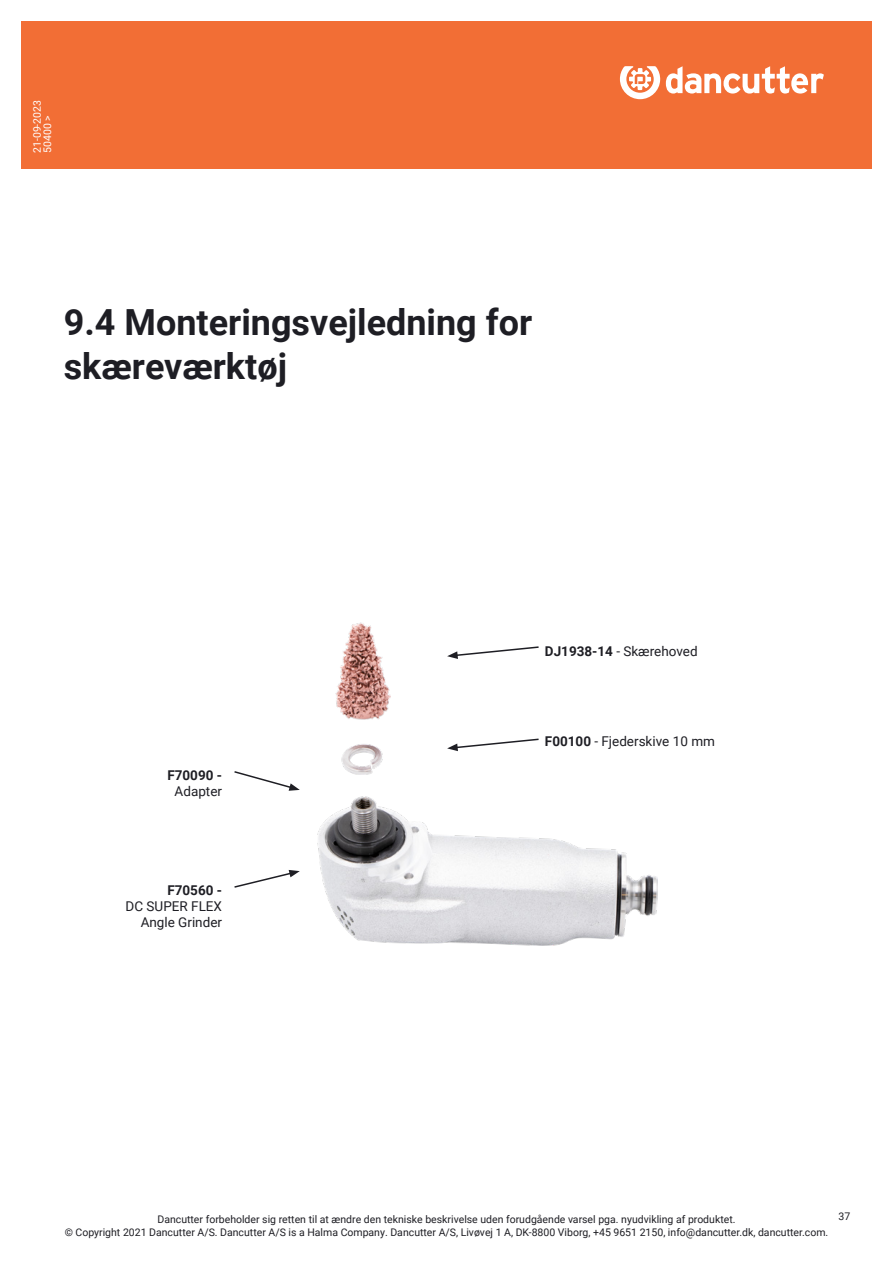
<style>
.page{position:relative;width:893px;height:1263px;background:#fff}
.page>*{position:absolute;margin:0;border:0;box-sizing:border-box;transform-origin:0 0}
.t1{font:700 36px "Roboto";color:#1e1e24}
.t2{font:13.5px/16.2px "Roboto";color:#1e1e24;text-align:right}
.t3{font:700 13.5px "Roboto";color:#1e1e24}
.t4{font:10.5px/12.6px "Roboto";color:#1e1e24;text-align:center}
.t5{font:10.5px/10.5px "Roboto";color:#fff}
.s1{font-weight:700}
</style>
<div class="page">
<div style="left:21px;top:21px;width:851px;height:148px;background:#f26e35"></div>
<svg style="left:666px;top:66px;width:158px;height:28px"></svg>
<svg style="left:620px;top:66px;width:40px;height:33px"></svg>
<svg style="left:234px;top:870px;width:66px;height:18px"></svg>
<svg style="left:447px;top:738px;width:92px;height:13px"></svg>
<svg style="left:447px;top:646px;width:92px;height:13px"></svg>
<img style="left:318px;top:796px;width:340px;height:149px">
<img style="left:335px;top:623px;width:56px;height:151px">
<svg style="left:234px;top:771px;width:66px;height:20px"></svg>
<p class="t5" style="left:31px;top:153px;width:55px;rotate:-90deg">21-09-2023<br>50400 &gt;</p>
<p class="t1" style="left:64px;top:297px;width:470px">9.4 Monteringsvejledning for</p>
<p class="t1" style="left:64px;top:341px;width:225px">skæreværktøj</p>
<p class="t3" style="left:167px;top:765px;width:56px">F70090 -</p>
<p class="t2" style="left:175px;top:782px;width:49px">Adapter</p>
<p class="t3" style="left:167px;top:880px;width:56px">F70560 -</p>
<p class="t2" style="left:126px;top:898px;width:98px">DC SUPER FLEX<br>Angle Grinder</p>
<p class="t2" style="left:545px;top:643px;width:154px"><span class="s1">DJ1938-14</span> - Skærehoved</p>
<p class="t2" style="left:545px;top:733px;width:172px"><span class="s1">F00100</span> - Fjederskive 10 mm</p>
<p class="t4" style="left:65px;top:1212px;width:765px">Dancutter forbeholder sig retten til at ændre den tekniske beskrivelse uden forudgående varsel pga. nyudvikling af produktet.<br>© Copyright 2021 Dancutter A/S. Dancutter A/S is a Halma Company. Dancutter A/S, Livøvej 1 A, DK-8800 Viborg, +45 9651 2150, info@dancutter.dk, dancutter.com.</p>
<p class="t4" style="left:838px;top:1210px;width:13px">37</p>
</div>
